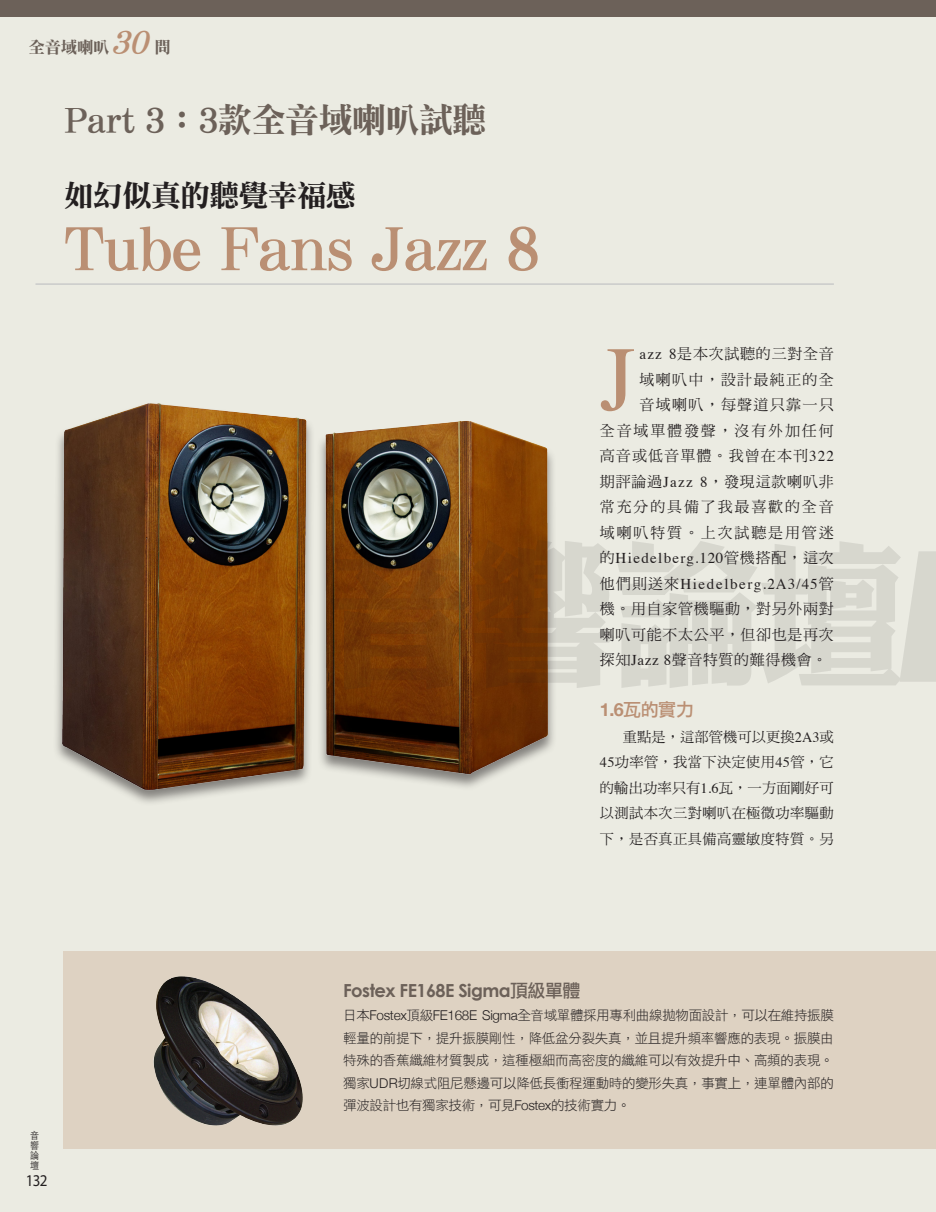
<style>
.page{position:relative;width:936px;height:1212px;background:#fff}
.page>*{position:absolute;margin:0;border:0;box-sizing:border-box;transform-origin:0 0}
.t1{font:157.5px "DF Li King Hei Std W8";color:#231f20;scale:.94 1}
.內文首字放大{font:92.1px "Times";color:#ba8f73}
.t2{font:60px "DF Li Song Std W7";letter-spacing:-.03em;color:#ba8f73}
.t3{font:34.5px "DF Li Song Std W7";letter-spacing:-.03em;color:#6c6159}
.t4{font:30px "DF Li Song Std W7";letter-spacing:-.03em;color:#231f20}
.內文{font:700 18px "Century Gothic";letter-spacing:-.03em;color:#6c6159}
.內標{font:18px "DF Li Hei Std W5";color:#ba8f73}
.t5{font:16.5px "DF Li Song Std W7";letter-spacing:-.02em;color:#6c6159}
.t6{font:16.5px "Myriad Pro";color:#231f20;scale:.91 1}
.內文首字放大-2{font:15px "DF Ming Std W5";letter-spacing:.04em;color:#231f20}
.內文首字放大-3{font:15px "DF Ming Std W5";letter-spacing:.12em;color:#231f20}
.內文首字放大-4{font:15px "DF Ming Std W5";letter-spacing:.075em;color:#231f20}
.內文首字放大-5{font:15px "DF Ming Std W5";letter-spacing:.05em;color:#231f20}
.內文首字放大-6{font:15px "Times";letter-spacing:.11em;color:#231f20}
.內文首字放大-7{font:15px "Times";letter-spacing:.09em;color:#231f20}
.內文-2{font:14.25px/25.5px "DF Ming Std W5";letter-spacing:.025em;color:#231f20;text-align:justify}
.t7{font:13.5px/22.5px "DF Li Hei Std W3";letter-spacing:-.02em;color:#231f20;text-align:justify}
.t8{font:300 9.9px/10.2px "ST Heiti TC";color:#231f20;text-align:justify;scale:.91 1}
.s1{font-style:italic;font-size:31.5px;color:#ba8f73}
.s2{font-family:"Times"}
.s3{font-family:"DF Ming Std W5"}
.s4{font-family:"Helvetica Neue";font-weight:700}
.s5{font-family:"DF Li Hei Std W5";font-weight:400}
.s6{font-family:"Helvetica Neue";font-weight:300}
</style>
<div class="page">
<div style="left:0;top:0;width:935px;height:1212px;background:#ebebe2"></div>
<div style="left:0;top:0;width:935px;height:17px;background:#6c6159"></div>
<div style="left:64px;top:951px;width:871px;height:197px;background:#ded2c2"></div>
<img style="left:326px;top:421px;width:228px;height:366px">
<img style="left:153px;top:976px;width:149px;height:150px">
<img style="left:56px;top:403px;width:270px;height:400px">
<hr style="left:35px;top:283px;width:798px;height:2px;background:#bcbdc0">
<p class="t5" style="left:28px;top:38px;width:144px">全音域喇叭<span class="s1">30</span>問</p>
<p class="t3" style="left:64px;top:101px;width:424px">Part 3：3款全音域喇叭試聽</p>
<p class="t4" style="left:64px;top:179px;width:293px">如幻似真的聽覺幸福感</p>
<p class="t2" style="left:64px;top:215px;width:479px">Tube Fans Jazz 8</p>
<p class="內文首字放大" style="left:600px;top:293px;width:37px">J</p>
<p class="內文首字放大-5" style="left:639px;top:346px;width:196px"><span class="s2">azz 8</span>是本次試聽的三對全音</p>
<p class="內文首字放大-4" style="left:639px;top:371px;width:196px">域喇叭中，設計最純正的全</p>
<p class="內文首字放大-4" style="left:639px;top:397px;width:196px">音域喇叭，每聲道只靠一只</p>
<p class="內文首字放大-3" style="left:600px;top:422px;width:235px">全音域單體發聲，沒有外加任何</p>
<p class="內文首字放大-4" style="left:600px;top:448px;width:235px">高音或低音單體。我曾在本刊<span class="s2">322</span></p>
<p class="內文首字放大-5" style="left:600px;top:473px;width:235px">期評論過<span class="s2">Jazz 8</span>，發現這款喇叭非</p>
<p class="內文首字放大-3" style="left:600px;top:499px;width:235px">常充分的具備了我最喜歡的全音</p>
<p class="內文首字放大-3" style="left:600px;top:524px;width:235px">域喇叭特質。上次試聽是用管迷</p>
<p class="內文首字放大-7" style="left:600px;top:544px;width:235px"><span class="s3">的</span>Hiedelberg.120<span class="s3">管機搭配，這次</span></p>
<p class="內文首字放大-6" style="left:600px;top:570px;width:235px"><span class="s3">他們則送來</span>Hiedelberg.2A3/45<span class="s3">管</span></p>
<p class="內文首字放大-2" style="left:600px;top:601px;width:235px">機。用自家管機驅動，對另外兩對</p>
<p class="內文首字放大-2" style="left:600px;top:626px;width:235px">喇叭可能不太公平，但卻也是再次</p>
<p class="內文首字放大-2" style="left:600px;top:652px;width:229px">探知<span class="s2">Jazz 8</span>聲音特質的難得機會。</p>
<p class="內標" style="left:600px;top:700px;width:95px"><span class="s4">1.6</span>瓦的實力</p>
<p class="內文-2" style="left:600px;top:724px;width:235px;text-indent:23px">重點是，這部管機可以更換<span class="s2">2A3</span>或<span class="s2">45</span>功率管，我當下決定使用<span class="s2">45</span>管，它的輸出功率只有<span class="s2">1.6</span>瓦，一方面剛好可以測試本次三對喇叭在極微功率驅動下，是否真正具備高靈敏度特質。另</p>
<h1 class="t1" style="left:326px;top:529px;width:617px">音響論壇</h1>
<p class="t8" style="left:30px;top:1129px;width:11px">音響論壇</p>
<p class="t6" style="left:26px;top:1170px;width:25px">132</p>
<p class="內文" style="left:343px;top:979px;width:239px">Fostex FE168E Sigma<span class="s5">頂級單體</span></p>
<p class="t7" style="left:343px;top:1004px;width:492px">日本<span class="s6">Fostex</span>頂級<span class="s6">FE168E Sigma</span>全音域單體採用專利曲線拋物面設計，可以在維持振膜輕量的前提下，提升振膜剛性，降低盆分裂失真，並且提升頻率響應的表現。振膜由特殊的香蕉纖維材質製成，這種極細而高密度的纖維可以有效提升中、高頻的表現。獨家<span class="s6">UDR</span>切線式阻尼懸邊可以降低長衝程運動時的變形失真，事實上，連單體內部的彈波設計也有獨家技術，可見<span class="s6">Fostex</span>的技術實力。</p>
</div>
